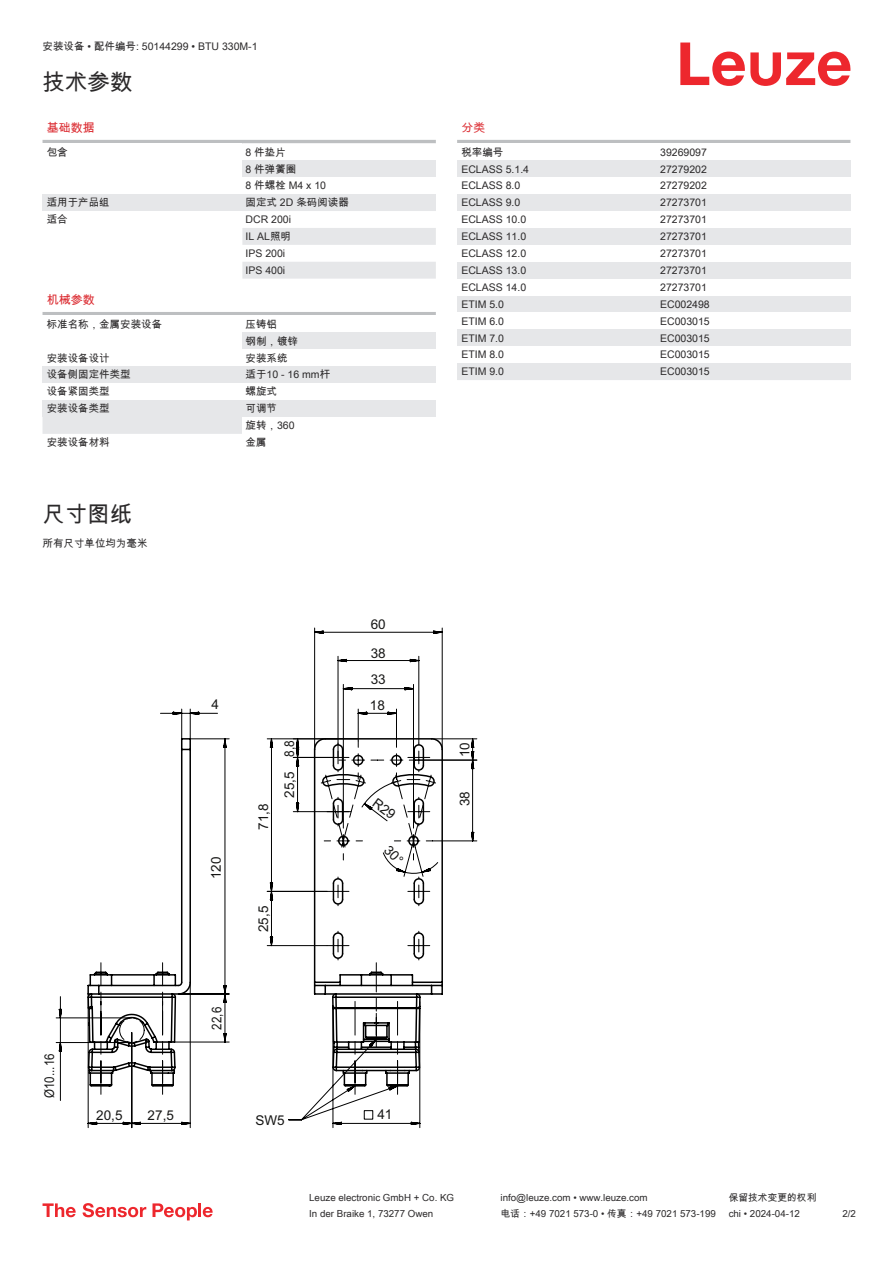
<style>
.page{position:relative;width:893px;height:1263px;background:#fff}
.page>*{position:absolute;margin:0;border:0;box-sizing:border-box;transform-origin:0 0}
.t1{font:22.5px "Arial Unicode MS";color:#2b292a}
.t2{font:13.5px "Arial";color:#161615}
.t3{font:13.5px "Arial";color:#161615;scale:.86 1}
.t4{font:13.5px "Arial";color:#161615;scale:.88 1}
.t5{font:12px "Arial Unicode MS";color:#db2a30}
.t6{font:10.5px/17px "Arial Unicode MS";color:#2b292a}
.t7{font:9.75px "Arial Unicode MS";color:#2b292a}
</style>
<div class="page">
<svg style="left:680px;top:43px;width:170px;height:43px"></svg>
<div style="left:43px;top:417px;width:199px;height:17px;background:#e6e7e9"></div>
<hr style="left:43px;top:140px;width:393px;height:3px;background:#bdbfc1">
<svg style="left:242px;top:143px;width:194px;height:1px"></svg>
<div style="left:242px;top:160px;width:194px;height:17px;background:#e6e7e9"></div>
<div style="left:43px;top:194px;width:199px;height:17px;background:#e6e7e9"></div>
<div style="left:242px;top:194px;width:194px;height:17px;background:#e6e7e9"></div>
<svg style="left:242px;top:228px;width:194px;height:51px"></svg>
<hr style="left:43px;top:312px;width:393px;height:3px;background:#bdbfc1">
<div style="left:242px;top:332px;width:194px;height:17px;background:#e6e7e9"></div>
<div style="left:43px;top:366px;width:199px;height:17px;background:#e6e7e9"></div>
<div style="left:242px;top:366px;width:194px;height:17px;background:#e6e7e9"></div>
<div style="left:43px;top:400px;width:199px;height:17px;background:#e6e7e9"></div>
<div style="left:242px;top:400px;width:194px;height:17px;background:#e6e7e9"></div>
<hr style="left:457px;top:140px;width:393px;height:3px;background:#bdbfc1">
<div style="left:457px;top:160px;width:200px;height:17px;background:#e6e7e9"></div>
<div style="left:657px;top:160px;width:193px;height:17px;background:#e6e7e9"></div>
<div style="left:457px;top:194px;width:200px;height:17px;background:#e6e7e9"></div>
<div style="left:657px;top:194px;width:193px;height:17px;background:#e6e7e9"></div>
<div style="left:457px;top:228px;width:200px;height:17px;background:#e6e7e9"></div>
<div style="left:657px;top:228px;width:193px;height:17px;background:#e6e7e9"></div>
<div style="left:457px;top:262px;width:200px;height:17px;background:#e6e7e9"></div>
<div style="left:657px;top:262px;width:193px;height:17px;background:#e6e7e9"></div>
<div style="left:457px;top:296px;width:200px;height:16px;background:#e6e7e9"></div>
<div style="left:657px;top:296px;width:193px;height:16px;background:#e6e7e9"></div>
<div style="left:457px;top:329px;width:200px;height:17px;background:#e6e7e9"></div>
<div style="left:657px;top:329px;width:193px;height:17px;background:#e6e7e9"></div>
<div style="left:457px;top:363px;width:200px;height:17px;background:#e6e7e9"></div>
<div style="left:657px;top:363px;width:193px;height:17px;background:#e6e7e9"></div>
<svg style="left:43px;top:1203px;width:33px;height:14px"></svg>
<svg style="left:83px;top:1203px;width:63px;height:14px"></svg>
<svg style="left:153px;top:1203px;width:44px;height:17px"></svg>
<hr style="left:198px;top:1203px;width:3px;height:14px;background:#ed272d">
<svg style="left:203px;top:1207px;width:10px;height:10px"></svg>
<svg style="left:314px;top:627px;width:129px;height:81px"></svg>
<svg style="left:87px;top:708px;width:356px;height:420px"></svg>
<svg style="left:55px;top:708px;width:304px;height:393px"></svg>
<svg style="left:100px;top:738px;width:377px;height:357px"></svg>
<svg style="left:361px;top:780px;width:78px;height:95px"></svg>
<p class="t6" style="left:43px;top:38px;width:217px">安装设备 • 配件编号: 50144299 • BTU 330M-1</p>
<h1 class="t1" style="left:43px;top:66px;width:91px">技术参数</h1>
<p class="t5" style="left:47px;top:119px;width:49px">基础数据</p>
<p class="t6" style="left:47px;top:143px;width:22px">包含</p>
<p class="t6" style="left:246px;top:143px;width:82px">8 件垫片<br>8 件弹簧圈<br>8 件螺栓 M4 x 10</p>
<p class="t6" style="left:47px;top:194px;width:64px">适用于产品组</p>
<p class="t6" style="left:246px;top:194px;width:105px">固定式 2D 条码阅读器</p>
<p class="t6" style="left:47px;top:211px;width:22px">适合</p>
<p class="t6" style="left:246px;top:211px;width:47px">DCR 200i<br>IL AL照明<br>IPS 200i<br>IPS 400i</p>
<p class="t5" style="left:47px;top:291px;width:49px">机械参数</p>
<p class="t6" style="left:47px;top:315px;width:117px">标准名称，金属安装设备</p>
<p class="t6" style="left:246px;top:315px;width:54px">压铸铝<br>钢制，镀锌</p>
<p class="t6" style="left:47px;top:349px;width:64px">安装设备设计</p>
<p class="t6" style="left:246px;top:349px;width:43px">安装系统</p>
<p class="t6" style="left:47px;top:366px;width:85px">设备侧固定件类型</p>
<p class="t6" style="left:246px;top:366px;width:86px">适于10 - 16 mm杆</p>
<p class="t6" style="left:47px;top:383px;width:64px">设备紧固类型</p>
<p class="t6" style="left:246px;top:383px;width:33px">螺旋式</p>
<p class="t6" style="left:47px;top:400px;width:64px">安装设备类型</p>
<p class="t6" style="left:246px;top:400px;width:51px">可调节<br>旋转，360</p>
<p class="t6" style="left:47px;top:434px;width:64px">安装设备材料</p>
<p class="t6" style="left:246px;top:434px;width:22px">金属</p>
<h1 class="t1" style="left:43px;top:497px;width:91px">尺寸图纸</h1>
<p class="t6" style="left:43px;top:535px;width:106px">所有尺寸单位均为毫米</p>
<p class="t2" style="left:211px;top:699px;width:9px">4</p>
<p class="t2" style="left:371px;top:618px;width:17px">60</p>
<p class="t2" style="left:371px;top:648px;width:17px">38</p>
<p class="t2" style="left:371px;top:674px;width:17px">33</p>
<p class="t2" style="left:370px;top:700px;width:17px">18</p>
<p class="t5" style="left:461px;top:119px;width:25px">分类</p>
<p class="t6" style="left:461px;top:143px;width:43px">税率编号</p>
<p class="t6" style="left:660px;top:143px;width:48px">39269097</p>
<p class="t6" style="left:461px;top:160px;width:69px">ECLASS 5.1.4</p>
<p class="t6" style="left:660px;top:160px;width:48px">27279202</p>
<p class="t6" style="left:461px;top:177px;width:60px">ECLASS 8.0</p>
<p class="t6" style="left:660px;top:177px;width:48px">27279202</p>
<p class="t6" style="left:461px;top:194px;width:60px">ECLASS 9.0</p>
<p class="t6" style="left:660px;top:194px;width:48px">27273701</p>
<p class="t6" style="left:461px;top:211px;width:66px">ECLASS 10.0</p>
<p class="t6" style="left:660px;top:211px;width:48px">27273701</p>
<p class="t6" style="left:461px;top:228px;width:66px">ECLASS 11.0</p>
<p class="t6" style="left:660px;top:228px;width:48px">27273701</p>
<p class="t6" style="left:461px;top:245px;width:66px">ECLASS 12.0</p>
<p class="t6" style="left:660px;top:245px;width:48px">27273701</p>
<p class="t6" style="left:461px;top:262px;width:66px">ECLASS 13.0</p>
<p class="t6" style="left:660px;top:262px;width:48px">27273701</p>
<p class="t6" style="left:461px;top:278px;width:66px">ECLASS 14.0</p>
<p class="t6" style="left:660px;top:278px;width:48px">27273701</p>
<p class="t6" style="left:461px;top:295px;width:44px">ETIM 5.0</p>
<p class="t6" style="left:660px;top:295px;width:51px">EC002498</p>
<p class="t6" style="left:461px;top:312px;width:44px">ETIM 6.0</p>
<p class="t6" style="left:660px;top:312px;width:51px">EC003015</p>
<p class="t6" style="left:461px;top:329px;width:44px">ETIM 7.0</p>
<p class="t6" style="left:660px;top:329px;width:51px">EC003015</p>
<p class="t6" style="left:461px;top:346px;width:44px">ETIM 8.0</p>
<p class="t6" style="left:660px;top:346px;width:51px">EC003015</p>
<p class="t6" style="left:461px;top:363px;width:44px">ETIM 9.0</p>
<p class="t6" style="left:660px;top:363px;width:51px">EC003015</p>
<p class="t3" style="left:44px;top:1098px;width:53px;rotate:-90deg">Ø10...16</p>
<p class="t2" style="left:211px;top:879px;width:24px;rotate:-90deg">120</p>
<p class="t3" style="left:211px;top:1029px;width:28px;rotate:-90deg">22,6</p>
<p class="t2" style="left:258px;top:830px;width:28px;rotate:-90deg">71,8</p>
<p class="t4" style="left:284px;top:756px;width:20px;rotate:-90deg">8,8</p>
<p class="t2" style="left:459px;top:757px;width:17px;rotate:-90deg">10</p>
<p class="t2" style="left:284px;top:797px;width:28px;rotate:-90deg">25,5</p>
<p class="t2" style="left:459px;top:806px;width:17px;rotate:-90deg">38</p>
<p class="t2" style="left:258px;top:932px;width:28px;rotate:-90deg">25,5</p>
<p class="t2" style="left:96px;top:1110px;width:28px">20,5</p>
<p class="t2" style="left:148px;top:1110px;width:28px">27,5</p>
<p class="t2" style="left:377px;top:1109px;width:17px">41</p>
<p class="t2" style="left:256px;top:1114px;width:31px">SW5</p>
<p class="t7" style="left:309px;top:1191px;width:146px">Leuze electronic GmbH + Co. KG</p>
<p class="t7" style="left:501px;top:1191px;width:149px">info@leuze.com • www.leuze.com</p>
<p class="t7" style="left:729px;top:1191px;width:89px">保留技术变更的权利</p>
<p class="t7" style="left:309px;top:1206px;width:126px">In der Braike 1, 73277 Owen</p>
<p class="t7" style="left:501px;top:1206px;width:217px">电话：+49 7021 573-0 • 传真：+49 7021 573-199</p>
<p class="t7" style="left:729px;top:1206px;width:73px">chi • 2024-04-12</p>
<p class="t7" style="left:842px;top:1206px;width:15px">2/2</p>
</div>
